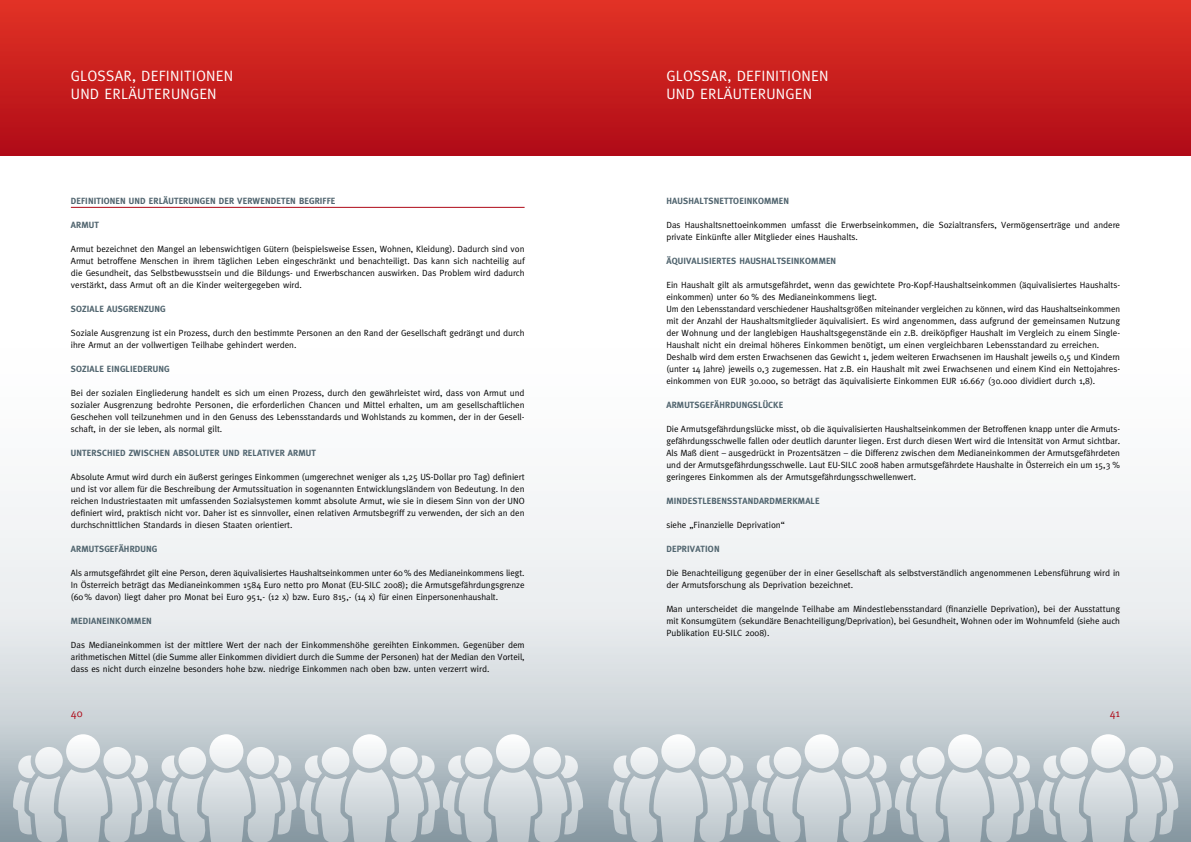
<style>
.page{position:relative;width:1191px;height:842px;background:#fff}
.page>*{position:absolute;margin:0;border:0;box-sizing:border-box;transform-origin:0 0}
.t1{font:15px/18px "Meta";letter-spacing:.015em;color:#fff}
.t2{font:11px "Meta";color:#ae0917}
.t3{font:9px/12px "Meta";color:#000;text-align:justify}
.t4{font:700 9px "Meta";letter-spacing:.015em;color:#51656f}
</style>
<div class="page">
<div style="left:0;top:0;width:595px;height:156px;background:linear-gradient(to bottom,#e23325,#b00b17)"></div>
<svg style="left:13px;top:734px;width:570px;height:108px;background:#c4ccd1"></svg>
<div style="left:595px;top:0;width:596px;height:156px;background:linear-gradient(to bottom,#e23325,#b00b17)"></div>
<svg style="left:608px;top:734px;width:570px;height:108px;background:#c3ccd1"></svg>
<hr style="left:71px;top:207px;width:453px;height:1px;background:#ae0917">
<h1 class="t1" style="left:71px;top:67px;width:164px">Glossar, Defi nitionen und Erläuterungen</h1>
<p class="t4" style="left:71px;top:196px;width:266px">DEFINITIONEN UND ERLÄUTERUNGEN DER VERWENDETEN BEGRIFFE</p>
<p class="t4" style="left:71px;top:220px;width:29px">ARMUT</p>
<p class="t3" style="left:71px;top:243px;width:456px">Armut bezeichnet den Mangel an lebenswichtigen Gütern (beispielsweise Essen, Wohnen, Kleidung). Dadurch sind von Armut betroffene Menschen in ihrem täglichen Leben eingeschränkt und benachteiligt. Das kann sich nachteilig auf die Gesundheit, das Selbstbewusstsein und die Bildungs- und Erwerbschancen auswirken. Das Problem wird dadurch verstärkt, dass Armut oft an die Kinder weitergegeben wird.</p>
<p class="t4" style="left:71px;top:304px;width:96px">SOZIALE AUSGRENZUNG</p>
<p class="t3" style="left:71px;top:327px;width:455px">Soziale Ausgrenzung ist ein Prozess, durch den bestimmte Personen an den Rand der Gesellschaft gedrängt und durch ihre Armut an der vollwertigen Teilhabe gehindert werden.</p>
<p class="t4" style="left:71px;top:364px;width:100px">SOZIALE EINGLIEDERUNG</p>
<p class="t3" style="left:71px;top:387px;width:455px">Bei der sozialen Eingliederung handelt es sich um einen Prozess, durch den gewährleistet wird, dass von Armut und sozialer Ausgrenzung bedrohte Personen, die erforderlichen Chancen und Mittel erhalten, um am gesellschaftlichen Geschehen voll teilzunehmen und in den Genuss des Lebensstandards und Wohlstands zu kommen, der in der Gesell&shy;schaft, in der sie leben, als normal gilt.</p>
<p class="t4" style="left:71px;top:448px;width:246px">UNTERSCHIED ZWISCHEN ABSOLUTER UND RELATIVER ARMUT</p>
<p class="t3" style="left:71px;top:471px;width:455px;text-align:left">Absolute Armut wird durch ein äußerst geringes Einkommen (umgerechnet weniger als 1,25 US-Dollar pro Tag) definiert und ist vor allem für die Beschreibung der Armutssituation in sogenannten Entwicklungsländern von Bedeutung. In den reichen Industriestaaten mit umfassenden Sozialsystemen kommt absolute Armut, wie sie in diesem Sinn von der UNO definiert wird, praktisch nicht vor. Daher ist es sinnvoller, einen relativen Armutsbegriff zu verwenden, der sich an den durchschnittlichen Standards in diesen Staaten orientiert.</p>
<p class="t4" style="left:71px;top:544px;width:87px">ARMUTSGEFÄHRDUNG</p>
<p class="t3" style="left:71px;top:567px;width:455px">Als armutsgefährdet gilt eine Person, deren äquivalisiertes Haushaltseinkommen unter 60% des Medianeinkommens liegt.<br>In Österreich beträgt das Medianeinkommen 1584 Euro netto pro Monat (EU -SILC 2008); die Armutsgefährdungsgrenze (60% davon) liegt daher pro Monat bei Euro 951,- (12 x) bzw. Euro 815,- (14 x) für einen Einpersonenhaushalt.</p>
<p class="t4" style="left:71px;top:616px;width:82px">MEDIANEINKOMMEN</p>
<p class="t3" style="left:71px;top:639px;width:455px">Das Medianeinkommen ist der mittlere Wert der nach der Einkommenshöhe gereihten Einkommen. Gegenüber dem arithmetischen Mittel (die Summe aller Einkommen dividiert durch die Summe der Personen) hat der Median den Vorteil, dass es nicht durch einzelne besonders hohe bzw. niedrige Einkommen nach oben bzw. unten verzerrt wird.</p>
<h1 class="t1" style="left:666px;top:67px;width:164px">Glossar, Defi nitionen und Erläuterungen</h1>
<p class="t4" style="left:666px;top:196px;width:124px">HAUSHALTSNETTOEINKOMMEN</p>
<p class="t3" style="left:666px;top:219px;width:455px">Das Haushaltsnettoeinkommen umfasst die Erwerbseinkommen, die Sozialtransfers, Vermögenserträge und andere private Einkünfte aller Mitglieder eines Haushalts.</p>
<p class="t4" style="left:666px;top:256px;width:171px">ÄQUIVALISIERTES HAUSHALTSEINKOMMEN</p>
<p class="t3" style="left:666px;top:279px;width:455px;text-align:left">Ein Haushalt gilt als armutsgefährdet, wenn das gewichtete Pro-Kopf-Haushaltseinkommen (äquivalisiertes Haushalts&shy;einkommen) unter 60 % des Medianeinkommens liegt.<br>Um den Lebensstandard verschiedener Haushaltsgrößen miteinander vergleichen zu können, wird das Haushaltseinkommen mit der Anzahl der Haushaltsmitglieder äquivalisiert. Es wird angenommen, dass aufgrund der gemeinsamen N utzung der Wohnung und der langlebigen Haushaltsgegenstände ein z.B. dreiköpfiger Haushalt im Vergleich zu einem Single-Haushalt nicht ein dreimal höheres Einkommen benötigt, um einen vergleichbaren Lebensstandard zu erreichen.<br>Deshalb wird dem ersten Erwachsenen das Gewicht 1, jedem weiteren Erwachsenen im Haushalt jeweils 0,5 und Kindern (unter 14 Jahre) jeweils 0,3 zugemessen. Hat z.B. ein Haushalt mit zwei Erwachsenen und einem Kind ein Nettojahres&shy;einkommen von EUR</p>
<p class="t3" style="left:749px;top:375px;width:198px">30.000, so beträgt das äquivalisierte Einkommen EUR</p>
<p class="t3" style="left:959px;top:375px;width:137px">16.667 (30.000 dividiert durch 1,8).</p>
<p class="t4" style="left:666px;top:400px;width:118px">ARMUTSGEFÄHRDUNGSLÜCKE</p>
<p class="t3" style="left:666px;top:423px;width:455px">Die Armutsgefährdungslücke misst, ob die äquivalisierten Haushaltseinkommen der Betroffenen knapp unter die Armuts&shy;gefährdungsschwelle fallen oder deutlich darunter liegen. Erst durch diesen Wert wird die Intensität von Armut sichtbar.<br>Als Maß dient – ausgedrückt in Prozentsätzen – die Differenz zwischen dem Medianeinkommen der Armutsgefährdeten und der Armutsgefährdungsschwelle. Laut EU-SILC 2008 haben armutsgefährdete H aushalte in Österreich ein um 15,3 % geringeres Einkommen als der Armutsgefährdungsschwellenwert.</p>
<p class="t4" style="left:666px;top:496px;width:155px">MINDESTLEBENSSTANDARDMERKMALE</p>
<p class="t3" style="left:666px;top:519px;width:120px">siehe „Finanzielle Deprivation“</p>
<p class="t4" style="left:666px;top:544px;width:55px">DEPRIVATION</p>
<p class="t3" style="left:666px;top:567px;width:455px">Die Benachteiligung gegenüber der in einer Gesellschaft als selbstverständlich angenommenen Lebensführung wird in der Armutsforschung als Deprivation bezeichnet.</p>
<p class="t3" style="left:666px;top:603px;width:455px">Man unterscheidet die mangelnde Teilhabe am Mindestlebensstandard (finanzielle Deprivation), bei der Ausstattung mit Konsumgütern (sekundäre Benachteiligung/Deprivation), bei Gesundheit, Wohnen oder im Wohnumfeld (siehe auch Publikation EU-SILC 2008).</p>
<p class="t2" style="left:71px;top:707px;width:13px">40</p>
<p class="t2" style="left:1109px;top:707px;width:12px">41</p>
</div>
